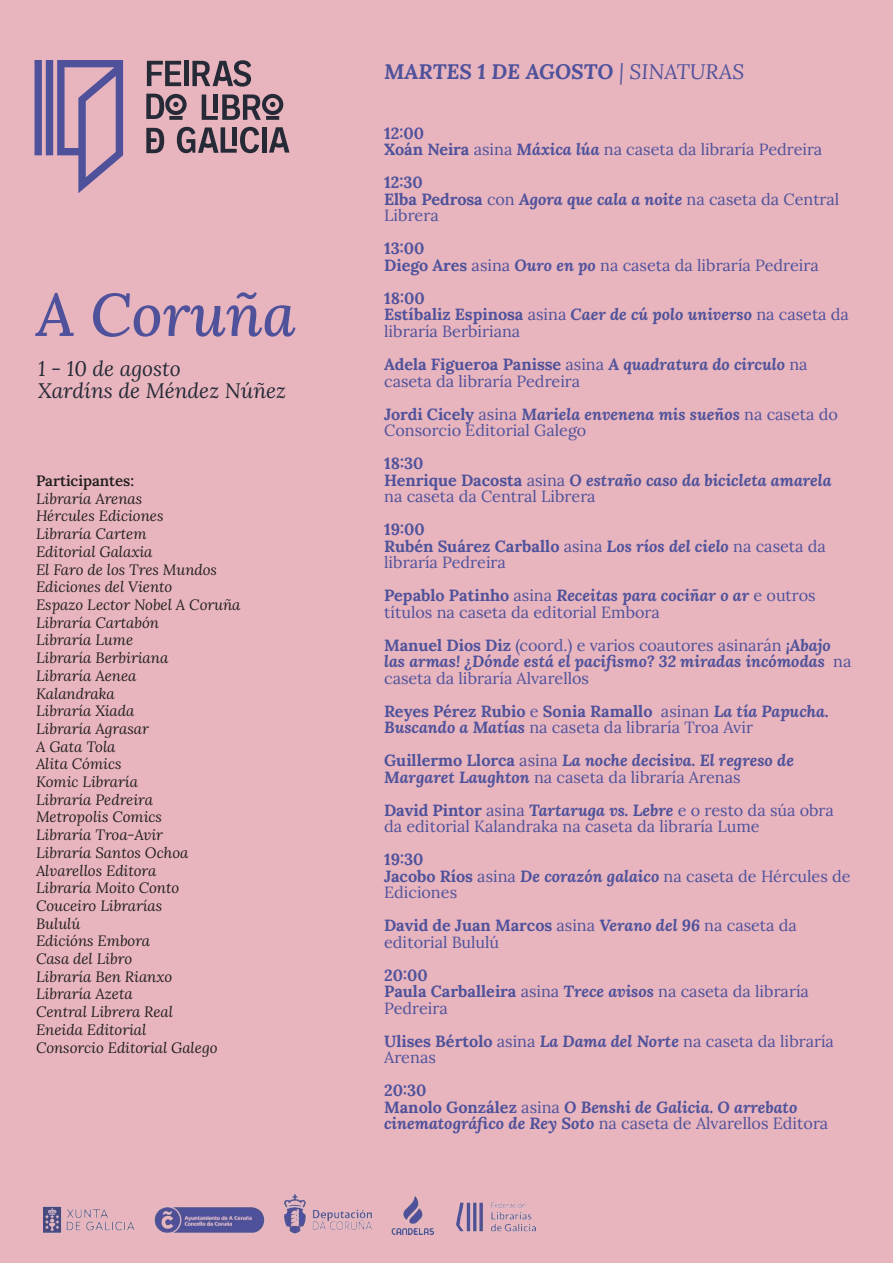
<style>
.page{position:relative;width:893px;height:1263px;background:#e8b5bf}
.page>*{position:absolute;margin:0;border:0;box-sizing:border-box;transform-origin:0 0}
.t1{font:italic 500 60px "Lora";color:#4f529b}
.t2{font:italic 21px/22.2px "Lora";color:#252a36}
.t3{font:italic 700 21px "Lora";color:#4f529b}
.t4{font:16.2px/16.5px "Lora";color:#4f529b}
.t5{font:italic 700 16.2px/16.5px "Lora";color:#4f529b}
.t6{font:italic 15px/17.7px "Lora";letter-spacing:-.005em;color:#231f20}
.t7{font:600 15px "Lora";color:#231f20}
.s1{font-weight:400}
.s2{font-weight:700}
.s3{font-weight:700;font-style:italic}
.s4{font-style:normal}
.s5{font-weight:400;font-style:normal}
</style>
<div class="page">
<svg style="left:34px;top:60px;width:89px;height:133px"></svg>
<svg style="left:202px;top:94px;width:81px;height:26px"></svg>
<svg style="left:146px;top:94px;width:41px;height:26px"></svg>
<svg style="left:147px;top:61px;width:34px;height:25px"></svg>
<div style="left:184px;top:61px;width:5px;height:25px;background:#252a36"></div>
<svg style="left:192px;top:60px;width:59px;height:27px"></svg>
<svg style="left:146px;top:128px;width:18px;height:25px"></svg>
<hr style="left:262px;top:127px;width:4px;height:26px;background:#252a36">
<svg style="left:177px;top:127px;width:82px;height:26px"></svg>
<svg style="left:269px;top:127px;width:20px;height:26px"></svg>
<img style="left:44px;top:1194px;width:491px;height:41px">
<h1 class="t1" style="left:36px;top:274px;width:261px">A Coruña</h1>
<p class="t2" style="left:38px;top:357px;width:250px">1 - 10 de agosto<br>Xardíns de Méndez Núñez</p>
<p class="t7" style="left:36px;top:471px;width:100px">Participantes:</p>
<p class="t6" style="left:36px;top:489px;width:206px">Libraría Arenas<br>Hércules Ediciones<br>Libraría Cartem<br>Editorial Galaxia<br>El Faro de los Tres Mundos<br>Ediciones del Viento<br>Espazo Lector Nobel A Coruña<br>Libraría Cartabón<br>Libraría Lume<br>Libraría Berbiriana<br>Libraría Aenea<br>Kalandraka<br>Libraría Xiada<br>Libraría Agrasar<br>A Gata Tola<br>Alita Cómics<br>Komic Libraría<br>Libraría Pedreira<br>Metropolis Comics<br>Libraría Troa-Avir<br>Libraría Santos Ochoa<br>Alvarellos Editora<br>Libraría Moito Conto<br>Couceiro Librarías<br>Bululú<br>Edicións Embora<br>Casa del Libro<br>Libraría Ben Rianxo<br>Libraría Azeta<br>Central Librera Real<br>Eneida Editorial<br>Consorcio Editorial Galego</p>
<p class="t3" style="left:384px;top:58px;width:362px">MARTES 1 DE AGOSTO <span class="s1">| SINATURAS</span></p>
<p class="t4" style="left:384px;top:125px;width:440px"><span class="s2">12:00<br>Xoán Neira</span> asina <span class="s3">Máxica lúa</span> na caseta da libraría Pedreira</p>
<p class="t4" style="left:384px;top:174px;width:457px"><span class="s2">12:30<br>Elba Pedrosa</span> con <span class="s3">Agora que cala a noite</span> na caseta da Central<br>Librera</p>
<p class="t4" style="left:384px;top:240px;width:436px"><span class="s2">13:00<br>Diego Ares</span> asina <span class="s3">Ouro en po</span> na caseta da libraría Pedreira</p>
<p class="t4" style="left:384px;top:290px;width:466px"><span class="s2">18:00<br>Estíbaliz Espinosa</span> asina <span class="s3">Caer de cú polo universo</span> na caseta da libraría Berbiriana</p>
<p class="t4" style="left:384px;top:356px;width:425px"><span class="s2">Adela Figueroa Panisse</span> asina <span class="s3">A quadratura do circulo</span> na caseta da libraría Pedreira</p>
<p class="t4" style="left:384px;top:405px;width:455px"><span class="s2">Jordi Cicely</span> asina <span class="s3">Mariela envenena mis sueños</span> na caseta do<br>Consorcio Editorial Galego</p>
<p class="t5" style="left:384px;top:455px;width:449px"><span class="s4">18:30<br>Henrique Dacosta</span> <span class="s5">asina</span> O estraño caso da bicicleta amarela <span class="s5">na caseta da Central Librera</span></p>
<p class="t4" style="left:384px;top:521px;width:443px"><span class="s2">19:00<br>Rubén Suárez Carballo</span> asina <span class="s3">Los ríos del cielo</span> na caseta da libraría Pedreira</p>
<p class="t4" style="left:384px;top:587px;width:433px"><span class="s2">Pepablo Patinho</span> asina <span class="s3">Receitas para cociñar o ar</span> e outros títulos na caseta da editorial Embora</p>
<p class="t4" style="left:384px;top:636px;width:469px"><span class="s2">Manuel Dios Diz</span> (coord.) e varios coautores asinarán <span class="s3">¡Abajo las armas! ¿Dónde está el pacifismo? 32 miradas incómodas</span> na caseta da libraría Alvarellos</p>
<p class="t4" style="left:384px;top:702px;width:446px"><span class="s2">Reyes Pérez Rubio</span> e <span class="s2">Sonia Ramallo</span> asinan <span class="s3">La tía Papucha.<br>Buscando a Matías</span> na caseta da libraría Troa Avir</p>
<p class="t5" style="left:384px;top:752px;width:411px"><span class="s4">Guillermo Llorca</span> <span class="s5">asina</span> La noche decisiva. El regreso de<br>Margaret Laughton <span class="s5">na caseta da libraría Arenas</span></p>
<p class="t4" style="left:384px;top:801px;width:451px"><span class="s2">David Pintor</span> asina <span class="s3">Tartaruga vs. Lebre</span> e o resto da súa obra da editorial Kalandraka na caseta da libraría Lume</p>
<p class="t4" style="left:384px;top:851px;width:468px"><span class="s2">19:30<br>Jacobo Ríos</span> asina <span class="s3">De corazón galaico</span> na caseta de Hércules de<br>Ediciones</p>
<p class="t4" style="left:384px;top:917px;width:414px"><span class="s2">David de Juan Marcos</span> asina <span class="s3">Verano del 96</span> na caseta da editorial Bululú</p>
<p class="t4" style="left:384px;top:966px;width:426px"><span class="s2">20:00<br>Paula Carballeira</span> asina <span class="s3">Trece avisos</span> na caseta da libraría<br>Pedreira</p>
<p class="t4" style="left:384px;top:1032px;width:451px"><span class="s2">Ulises Bértolo</span> asina <span class="s3">La Dama del Norte</span> na caseta da libraría<br>Arenas</p>
<p class="t5" style="left:384px;top:1082px;width:446px"><span class="s4">20:30<br>Manolo González</span> <span class="s5">asina</span> O Benshi de Galicia. O arrebato cinematográfico de Rey Soto <span class="s5">na caseta de Alvarellos Editora</span></p>
</div>
